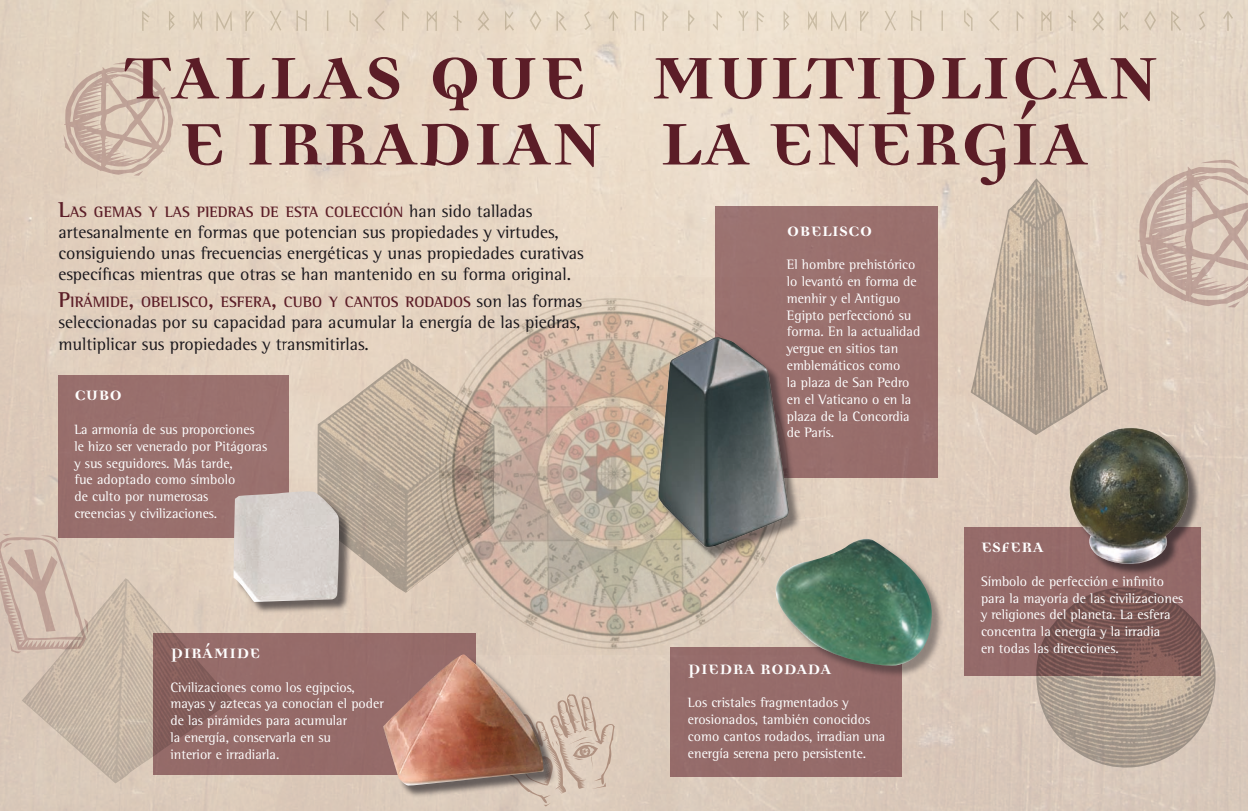
<style>
.page{position:relative;width:1248px;height:811px;background:#fff}
.page>*{position:absolute;margin:0;border:0;box-sizing:border-box;transform-origin:0 0}
.t1{font:700 95px "Democratica";letter-spacing:-.015em;color:#5b1d27}
.t2{font:700 22px "Democratica";color:#fff}
.t3{font:18px/21px "Rotis Semi Serif";color:#1a171c}
.t4{font:700 15.4px "Rotis Semi Serif";color:#5b1d27}
.t5{font:14px/16.8px "Rotis Semi Serif";color:#fff}
.s1{font-size:22px}
.s2{font-weight:400;font-size:18px;color:#1a171c}
</style>
<div class="page">
<img style="left:0;top:0;width:1247px;height:811px">
<svg style="left:500px;top:694px;width:115px;height:112px"></svg>
<img style="left:411px;top:277px;width:364px;height:378px">
<svg style="left:0;top:533px;width:88px;height:120px"></svg>
<svg style="left:63px;top:62px;width:110px;height:114px"></svg>
<svg style="left:1136px;top:160px;width:111px;height:147px"></svg>
<div style="left:715px;top:206px;width:222px;height:272px;background:#996f6c"></div>
<div style="left:670px;top:647px;width:232px;height:129px;background:#956b6a"></div>
<div style="left:777px;top:540px;width:177px;height:153px;background:#1a171c;opacity:.4"></div>
<img style="left:775px;top:539px;width:156px;height:128px">
<div style="left:964px;top:527px;width:236px;height:149px;background:#956b69"></div>
<div style="left:58px;top:375px;width:231px;height:163px;background:#99706d"></div>
<div style="left:153px;top:633px;width:322px;height:141px;background:#966b69"></div>
<div style="left:384px;top:656px;width:176px;height:146px;background:#1a171c;opacity:.6"></div>
<img style="left:383px;top:654px;width:162px;height:132px">
<svg style="left:756px;top:11px;width:8px;height:20px"></svg>
<svg style="left:783px;top:11px;width:6px;height:20px"></svg>
<svg style="left:808px;top:11px;width:8px;height:20px"></svg>
<svg style="left:830px;top:11px;width:16px;height:20px"></svg>
<svg style="left:859px;top:11px;width:9px;height:20px"></svg>
<svg style="left:884px;top:11px;width:12px;height:20px"></svg>
<svg style="left:910px;top:11px;width:11px;height:20px"></svg>
<svg style="left:941px;top:11px;width:2px;height:20px"></svg>
<svg style="left:963px;top:11px;width:9px;height:20px"></svg>
<svg style="left:988px;top:11px;width:11px;height:20px"></svg>
<svg style="left:1016px;top:11px;width:7px;height:20px"></svg>
<svg style="left:1041px;top:11px;width:10px;height:20px"></svg>
<svg style="left:1067px;top:11px;width:9px;height:20px"></svg>
<svg style="left:1092px;top:11px;width:11px;height:20px"></svg>
<svg style="left:1119px;top:11px;width:9px;height:20px"></svg>
<svg style="left:1144px;top:11px;width:11px;height:20px"></svg>
<svg style="left:1170px;top:11px;width:11px;height:20px"></svg>
<svg style="left:1198px;top:11px;width:7px;height:19px"></svg>
<svg style="left:1222px;top:11px;width:10px;height:20px"></svg>
<svg style="left:142px;top:11px;width:8px;height:20px"></svg>
<svg style="left:169px;top:11px;width:6px;height:20px"></svg>
<svg style="left:193px;top:11px;width:9px;height:20px"></svg>
<svg style="left:216px;top:11px;width:16px;height:20px"></svg>
<svg style="left:245px;top:11px;width:9px;height:20px"></svg>
<svg style="left:270px;top:11px;width:11px;height:20px"></svg>
<svg style="left:296px;top:11px;width:11px;height:20px"></svg>
<svg style="left:327px;top:11px;width:1px;height:20px"></svg>
<svg style="left:349px;top:11px;width:9px;height:20px"></svg>
<svg style="left:374px;top:11px;width:11px;height:20px"></svg>
<svg style="left:402px;top:11px;width:7px;height:20px"></svg>
<svg style="left:426px;top:11px;width:11px;height:20px"></svg>
<svg style="left:453px;top:11px;width:9px;height:20px"></svg>
<svg style="left:477px;top:11px;width:12px;height:20px"></svg>
<svg style="left:505px;top:11px;width:9px;height:20px"></svg>
<svg style="left:529px;top:11px;width:12px;height:20px"></svg>
<svg style="left:556px;top:11px;width:10px;height:20px"></svg>
<svg style="left:584px;top:11px;width:6px;height:19px"></svg>
<svg style="left:608px;top:11px;width:10px;height:20px"></svg>
<svg style="left:634px;top:11px;width:10px;height:20px"></svg>
<svg style="left:662px;top:11px;width:6px;height:20px"></svg>
<svg style="left:688px;top:11px;width:6px;height:20px"></svg>
<svg style="left:712px;top:11px;width:10px;height:20px"></svg>
<svg style="left:738px;top:11px;width:10px;height:20px"></svg>
<img style="left:317px;top:359px;width:177px;height:234px">
<div style="left:235px;top:493px;width:121px;height:125px;background:#1a171c;opacity:.6"></div>
<img style="left:233px;top:491px;width:107px;height:111px">
<img style="left:1034px;top:607px;width:185px;height:165px">
<div style="left:1070px;top:429px;width:177px;height:217px;background:#1a171c;opacity:.6"></div>
<img style="left:1067px;top:428px;width:128px;height:141px">
<img style="left:22px;top:578px;width:211px;height:205px">
<img style="left:970px;top:178px;width:137px;height:257px">
<div style="left:660px;top:339px;width:171px;height:298px;background:#1a171c;opacity:.5"></div>
<img style="left:658px;top:337px;width:132px;height:211px">
<h1 class="t1" style="left:124px;top:28px;width:1036px">TALLAS QUE MULTIPLICAN</h1>
<h1 class="t1" style="left:179px;top:94px;width:910px">E IRRADIAN LA ENERGÍA</h1>
<p class="t4" style="left:58px;top:202px;width:475px"><span class="s1">L</span>AS GEMAS Y LAS PIEDRAS DE ESTA COLECCIÓN <span class="s2">han sido talladas</span></p>
<p class="t3" style="left:58px;top:221px;width:527px">artesanalmente en formas que potencian sus propiedades y virtudes, consiguiendo unas frecuencias energéticas y unas propiedades curativas específicas mientras que otras se han mantenido en su forma original.</p>
<p class="t4" style="left:58px;top:292px;width:525px"><span class="s1">P</span>IRÁMIDE<span class="s1">,</span> OBELISCO<span class="s1">,</span> ESFERA<span class="s1">,</span> CUBO Y CANTOS RODADOS <span class="s2">son las formas</span></p>
<p class="t3" style="left:58px;top:311px;width:523px;line-height:21.6px">seleccionadas por su capacidad para acumular la energía de las piedras, multiplicar sus propiedades y transmitirlas.</p>
<h2 class="t2" style="left:74px;top:384px;width:49px">CUBO</h2>
<p class="t5" style="left:74px;top:421px;width:194px">La armonía de sus proporciones le hizo ser venerado por Pitágoras y sus seguidores. Más tarde,<br>fue adoptado como símbolo<br>de culto por numerosas<br>creencias y civilizaciones.</p>
<h2 class="t2" style="left:786px;top:219px;width:87px">OBELISCO</h2>
<p class="t5" style="left:786px;top:256px;width:135px">El hombre prehistórico lo levantó en forma de menhir y el Antiguo<br>Egipto perfeccionó su forma. En la actualidad yergue en sitios tan emblemáticos como<br>la plaza de San Pedro en el Vaticano o en la plaza de la Concordia de París.</p>
<h2 class="t2" style="left:980px;top:536px;width:64px">ESFERA</h2>
<p class="t5" style="left:980px;top:572px;width:204px">Símbolo de perfección e infinito para la mayoría de las civilizaciones y religiones del planeta. La esfera concentra la energía y la irradia</p>
<h2 class="t2" style="left:170px;top:641px;width:92px">PIRÁMIDE</h2>
<p class="t5" style="left:980px;top:640px;width:139px">en todas las direcciones.</p>
<p class="t5" style="left:170px;top:678px;width:215px">Civilizaciones como los egipcios, mayas y aztecas ya conocían el poder de las pirámides para acumular<br>la energía, conservarla en su<br>interior e irradiarla.</p>
<h2 class="t2" style="left:688px;top:657px;width:145px">PIEDRA RODADA</h2>
<p class="t5" style="left:688px;top:694px;width:199px">Los cristales fragmentados y erosionados, también conocidos como cantos rodados, irradian una energía serena pero persistente.</p>
</div>
